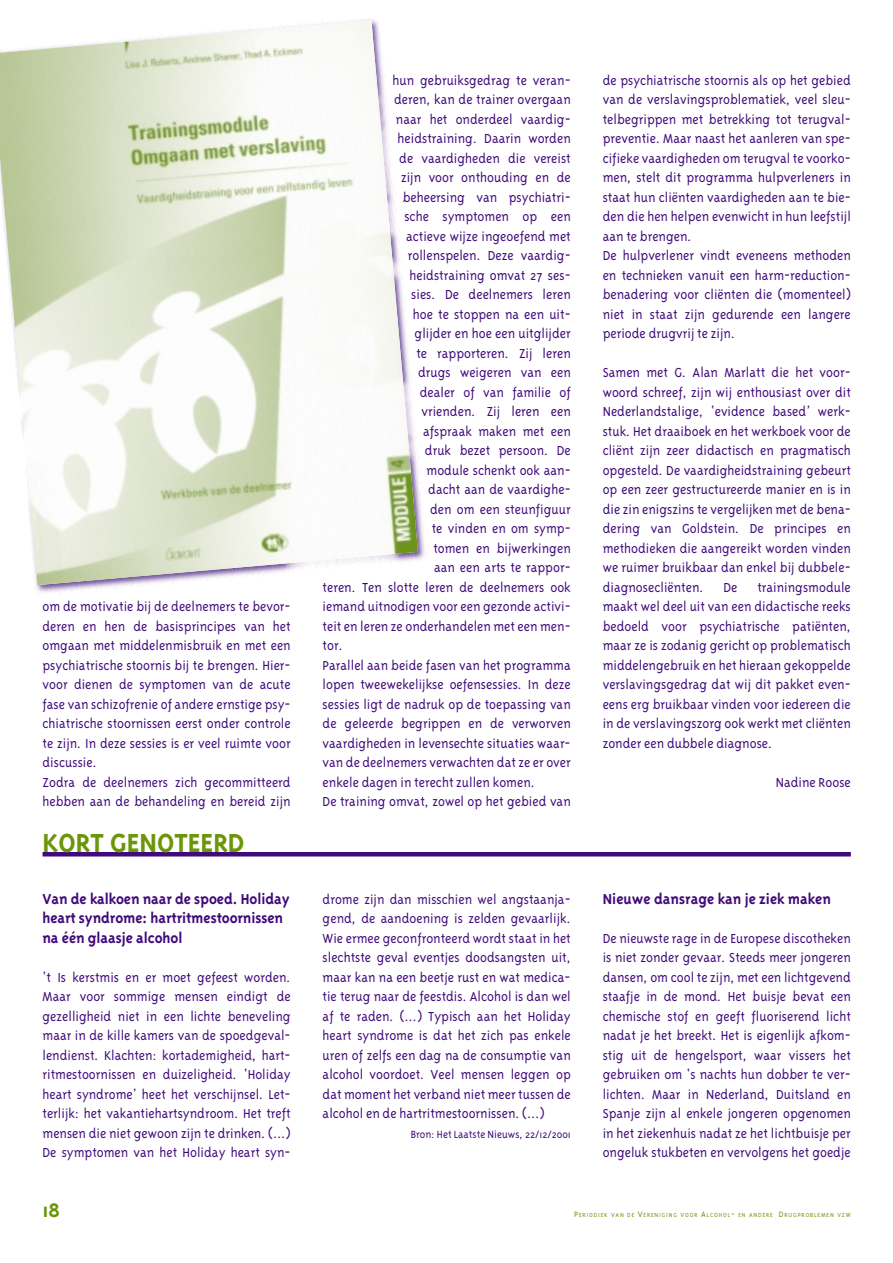
<style>
.page{position:relative;width:893px;height:1263px;background:#fff}
.page>*{position:absolute;margin:0;border:0;box-sizing:border-box;transform-origin:0 0}
.t1{font:700 30px "Triplex";color:#6c960a}
.t2{font:700 22.5px "Triplex";color:#6c960a}
.t3{font:700 16.5px/19.5px "Triplex";letter-spacing:-.005em;color:#400a7a}
.t4{font:300 15px/19.5px "Triplex";color:#400a7a;text-align:justify}
.t5{font:300 12px "Triplex";color:#400a7a}
.t6{font:300 6.75px "Triplex";letter-spacing:.125em;color:#6c960a}
.s1{font-size:9px}
</style>
<div class="page">
<img style="left:0;top:20px;width:418px;height:565px">
<div style="left:43px;top:852px;width:807px;height:5px;background:#400a7a"></div>
<p class="t4" style="left:43px;top:598px;width:250px;text-align:left">om de motivatie bij de deelnemers te bevor&shy;deren en hen de basisprincipes van het omgaan met middelenmisbruik en met een psychiatrische stoornis bij te brengen. Hier&shy;voor dienen de symptomen van de acute fase van schizofrenie of andere ernstige psy&shy;chiatrische stoornissen eerst onder controle te zijn. In deze sessies is er veel ruimte voor discussie.<br>Zodra de deelnemers zich gecommitteerd hebben aan de behandeling en bereid zijn</p>
<h1 class="t1" style="left:43px;top:831px;width:203px">KORT GENOTEERD</h1>
<p class="t3" style="left:43px;top:890px;width:249px">Van de kalkoen naar de spoed. Holiday heart syndrome: hartritmestoornissen na één glaasje alcohol</p>
<p class="t4" style="left:43px;top:968px;width:250px">‘t Is kerstmis en er moet gefeest worden.<br>Maar voor sommige mensen eindigt de gezelligheid niet in een lichte beneveling maar in de kille kamers van de spoedgeval&shy;lendienst. Klachten: kortademigheid, hart&shy;ritmestoornissen en duizeligheid. ‘Holiday heart syndrome’ heet het verschijnsel. Let&shy;terlijk: het vakantiehartsyndroom. Het treft mensen die niet gewoon zijn te drinken. (...)<br>De symptomen van het Holiday heart syn-</p>
<p class="t4" style="left:392px;top:71px;width:180px">hun gebruiksgedrag te veran-</p>
<p class="t4" style="left:394px;top:91px;width:178px">deren, kan de trainer overgaan</p>
<p class="t4" style="left:396px;top:110px;width:176px">naar het onderdeel vaardig-</p>
<p class="t4" style="left:397px;top:130px;width:175px">heidstraining. Daarin worden</p>
<p class="t4" style="left:399px;top:149px;width:173px">de vaardigheden die vereist</p>
<p class="t4" style="left:401px;top:169px;width:171px">zijn voor onthouding en de</p>
<p class="t4" style="left:402px;top:188px;width:169px">beheersing van psychiatri-</p>
<p class="t4" style="left:404px;top:208px;width:168px">sche symptomen op een</p>
<p class="t4" style="left:406px;top:227px;width:166px">actieve wijze ingeoefend met</p>
<p class="t4" style="left:408px;top:247px;width:164px">rollenspelen. Deze vaardig-</p>
<p class="t4" style="left:409px;top:266px;width:163px">heidstraining omvat 27 ses-</p>
<p class="t4" style="left:411px;top:286px;width:161px">sies. De deelnemers leren</p>
<p class="t4" style="left:413px;top:305px;width:159px">hoe te stoppen na een uit-</p>
<p class="t4" style="left:414px;top:325px;width:158px">glijder en hoe een uitglijder</p>
<p class="t4" style="left:416px;top:344px;width:156px">te rapporteren. Zij leren</p>
<p class="t4" style="left:418px;top:364px;width:154px">drugs weigeren van een</p>
<p class="t4" style="left:420px;top:383px;width:152px">dealer of van familie of</p>
<p class="t4" style="left:421px;top:403px;width:151px">vrienden. Zij leren een</p>
<p class="t4" style="left:423px;top:422px;width:149px">afspraak maken met een</p>
<p class="t4" style="left:425px;top:442px;width:147px">druk bezet persoon. De</p>
<p class="t4" style="left:426px;top:461px;width:146px">module schenkt ook aan-</p>
<p class="t4" style="left:428px;top:481px;width:144px">dacht aan de vaardighe-</p>
<p class="t4" style="left:430px;top:500px;width:142px">den om een steunfiguur</p>
<p class="t4" style="left:431px;top:520px;width:141px">te vinden en om symp-</p>
<p class="t4" style="left:433px;top:539px;width:139px">tomen en bijwerkingen</p>
<p class="t4" style="left:434px;top:559px;width:138px">aan een arts te rappor-</p>
<p class="t4" style="left:322px;top:578px;width:250px">teren. Ten slotte leren de deelnemers ook</p>
<p class="t4" style="left:322px;top:598px;width:250px">iemand uitnodigen voor een gezonde activi-</p>
<p class="t4" style="left:322px;top:617px;width:250px">teit en leren ze onderhandelen met een men-</p>
<p class="t4" style="left:322px;top:637px;width:22px">tor.</p>
<p class="t4" style="left:322px;top:656px;width:250px">Parallel aan beide fasen van het programma</p>
<p class="t4" style="left:322px;top:676px;width:250px">lopen tweewekelijkse oefensessies. In deze</p>
<p class="t4" style="left:322px;top:695px;width:250px">sessies ligt de nadruk op de toepassing van</p>
<p class="t4" style="left:322px;top:715px;width:250px">de geleerde begrippen en de verworven</p>
<p class="t4" style="left:322px;top:734px;width:250px">vaardigheden in levensechte situaties waar-</p>
<p class="t4" style="left:322px;top:754px;width:250px">van de deelnemers verwachten dat ze er over</p>
<p class="t4" style="left:322px;top:773px;width:214px">enkele dagen in terecht zullen komen.</p>
<p class="t4" style="left:322px;top:793px;width:250px">De training omvat, zowel op het gebied van</p>
<p class="t4" style="left:602px;top:71px;width:250px;text-align:left">de psychiatrische stoornis als op het gebied van de verslavingsproblematiek, veel sleu&shy;telbegrippen met betrekking tot terugval&shy;preventie. Maar naast het aanleren van spe&shy;cifieke vaardigheden om terugval te voorko&shy;men, stelt dit programma hulpverleners in staat hun cliënten vaardigheden aan te bie&shy;den die hen helpen evenwicht in hun leefstijl aan te brengen.<br>De hulpverlener vindt eveneens methoden en technieken vanuit een harm-reduction&shy;benadering voor cliënten die (momenteel) niet in staat zijn gedurende een langere periode drugvrij te zijn.</p>
<p class="t4" style="left:602px;top:364px;width:250px">Samen met G. Alan Marlatt die het voor&shy;woord schreef, zijn wij enthousiast over dit Nederlandstalige, ‘evidence based’ werk&shy;stuk. Het draaiboek en het werkboek voor de cliënt zijn zeer didactisch en pragmatisch opgesteld. De vaardigheidstraining gebeurt op een zeer gestructureerde manier en is in die zin enigszins te vergelijken met de bena&shy;dering van Goldstein. De principes en methodieken die aangereikt worden vinden we ruimer bruikbaar dan enkel bij dubbele&shy;diagnosecliënten.</p>
<p class="t4" style="left:602px;top:578px;width:250px;text-indent:155px">trainingsmodule maakt wel deel uit van een didactische reeks bedoeld voor psychiatrische patiënten, maar ze is zodanig gericht op problematisch middelengebruik en het hieraan gekoppelde verslavingsgedrag dat wij dit pakket even&shy;eens erg bruikbaar vinden voor iedereen die in de verslavingszorg ook werkt met cliënten zonder een dubbele diagnose.</p>
<p class="t4" style="left:775px;top:773px;width:77px">Nadine Roose</p>
<p class="t4" style="left:723px;top:578px;width:15px">De</p>
<p class="t4" style="left:322px;top:890px;width:250px">drome zijn dan misschien wel angstaanja&shy;gend, de aandoening is zelden gevaarlijk.<br>Wie ermee geconfronteerd wordt staat in het slechtste geval eventjes doodsangsten uit, maar kan na een beetje rust en wat medica&shy;tie terug naar de feestdis. Alcohol is dan wel af te raden. (...) Typisch aan het Holiday heart syndrome is dat het zich pas enkele uren of zelfs een dag na de consumptie van alcohol voordoet. Veel mensen leggen op dat moment het verband niet meer tussen de alcohol en de hartritmestoornissen. (...)</p>
<p class="t5" style="left:411px;top:1129px;width:161px">Bron: Het Laatste Nieuws, 22/12/2001</p>
<p class="t3" style="left:602px;top:890px;width:230px">Nieuwe dansrage kan je ziek maken</p>
<p class="t4" style="left:602px;top:929px;width:250px">De nieuwste rage in de Europese discotheken is niet zonder gevaar. Steeds meer jongeren dansen, om cool te zijn, met een lichtgevend staafje in de mond. Het buisje bevat een chemische stof en geeft fluoriserend licht nadat je het breekt. Het is eigenlijk afkom&shy;stig uit de hengelsport, waar vissers het gebruiken om ‘s nachts hun dobber te ver&shy;lichten. Maar in Nederland, Duitsland en Spanje zijn al enkele jongeren opgenomen in het ziekenhuis nadat ze het lichtbuisje per ongeluk stukbeten en vervolgens het goedje</p>
<h2 class="t2" style="left:43px;top:1201px;width:19px">18</h2>
<p class="t6" style="left:574px;top:1213px;width:278px"><span class="s1">P</span>ERIODIEK VAN DE <span class="s1">V</span>ERENIGING VOOR <span class="s1">A</span>LCOHOL<span class="s1">-</span> EN ANDERE <span class="s1">D</span>RUGPROBLEMEN VZW</p>
</div>
